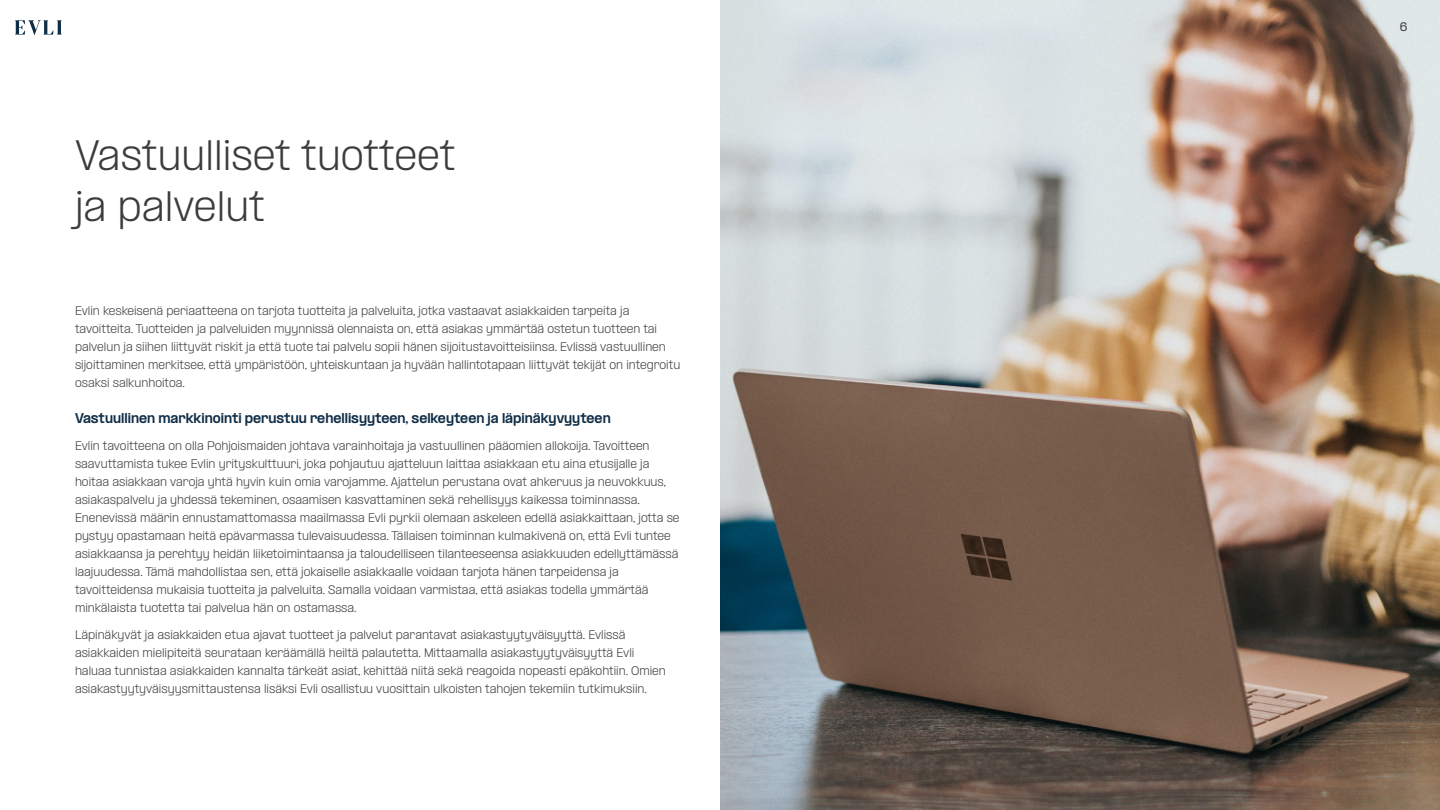
<style>
.page{position:relative;width:1440px;height:810px;background:#fff}
.page>*{position:absolute;margin:0;border:0;box-sizing:border-box;transform-origin:0 0}
.H2_2023{font:300 36px "PP Formula";color:#3c3c3c}
.H3_2023{font:800 12px "PP Formula";color:#0f2d46}
.Body_2023{font:300 10.5px/18px "PP Formula";color:#3c3c3c}
.t1{font:500 10.5px "PP Formula";color:#3c3c3c}
</style>
<div class="page">
<img style="left:720px;top:0;width:720px;height:810px">
<svg style="left:15px;top:20px;width:47px;height:15px"></svg>
<h2 class="H2_2023" style="left:75px;top:133px;width:382px">Vastuulliset tuotteet</h2>
<h2 class="H2_2023" style="left:75px;top:184px;width:192px">ja palvelut</h2>
<p class="Body_2023" style="left:75px;top:302px;width:607px">Evlin keskeisenä periaatteena on tarjota tuotteita ja palveluita, jotka vastaavat asiakkaiden tarpeita ja tavoitteita. Tuotteiden ja palveluiden myynnissä olennaista on, että asiakas ymmärtää ostetun tuotteen tai palvelun ja siihen liittyvät riskit ja että tuote tai palvelu sopii hänen sijoitustavoitteisiinsa. Evlissä vastuullinen sijoittaminen merkitsee, että ympäristöön, yhteiskuntaan ja hyvään hallintotapaan liittyvät tekijät on integroitu osaksi salkunhoitoa.</p>
<p class="H3_2023" style="left:75px;top:411px;width:537px">Vastuullinen markkinointi perustuu rehellisyyteen, selkeyteen ja läpinäkyvyyteen</p>
<p class="Body_2023" style="left:75px;top:437px;width:606px">Evlin tavoitteena on olla Pohjoismaiden johtava varainhoitaja ja vastuullinen pääomien allokoija. Tavoitteen saavuttamista tukee Evlin yrityskulttuuri, joka pohjautuu ajatteluun laittaa asiakkaan etu aina etusijalle ja hoitaa asiakkaan varoja yhtä hyvin kuin omia varojamme. Ajattelun perustana ovat ahkeruus ja neuvokkuus, asiakaspalvelu ja yhdessä tekeminen, osaamisen kasvattaminen sekä rehellisyys kaikessa toiminnassa.<br>Enenevissä määrin ennustamattomassa maailmassa Evli pyrkii olemaan askeleen edellä asiakkaittaan, jotta se pystyy opastamaan heitä epävarmassa tulevaisuudessa. Tällaisen toiminnan kulmakivenä on, että Evli tuntee asiakkaansa ja perehtyy heidän liiketoimintaansa ja taloudelliseen tilanteeseensa asiakkuuden edellyttämässä laajuudessa. Tämä mahdollistaa sen, että jokaiselle asiakkaalle voidaan tarjota hänen tarpeidensa ja tavoitteidensa mukaisia tuotteita ja palveluita. Samalla voidaan varmistaa, että asiakas todella ymmärtää minkälaista tuotetta tai palvelua hän on ostamassa.</p>
<p class="Body_2023" style="left:75px;top:626px;width:592px">Läpinäkyvät ja asiakkaiden etua ajavat tuotteet ja palvelut parantavat asiakastyytyväisyyttä. Evlissä asiakkaiden mielipiteitä seurataan keräämällä heiltä palautetta. Mittaamalla asiakastyytyväisyyttä Evli haluaa tunnistaa asiakkaiden kannalta tärkeät asiat, kehittää niitä sekä reagoida nopeasti epäkohtiin. Omien asiakastyytyväisyysmittaustensa lisäksi Evli osallistuu vuosittain ulkoisten tahojen tekemiin tutkimuksiin.</p>
<p class="t1" style="left:1400px;top:20px;width:9px">6</p>
</div>
